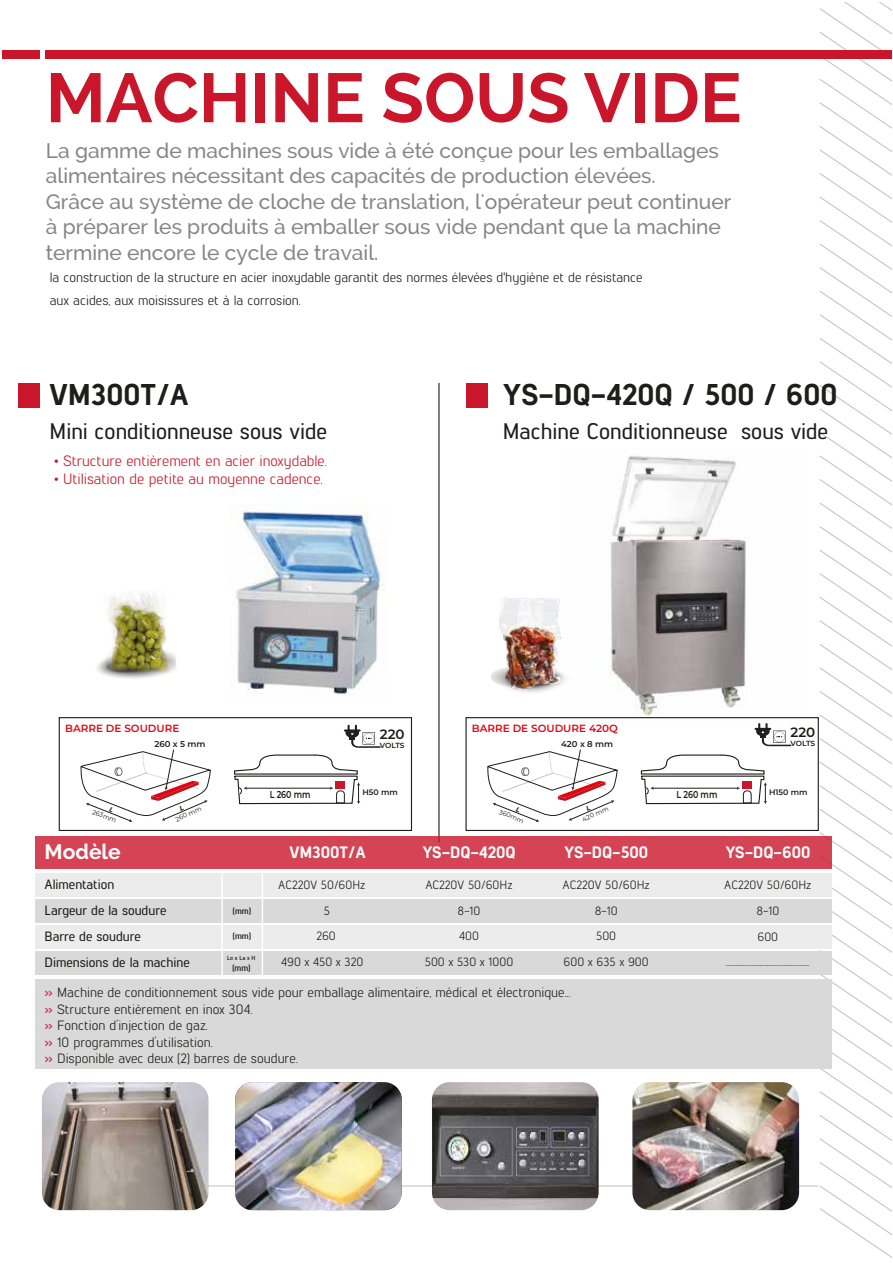
<style>
.page{position:relative;width:893px;height:1263px;background:#fff}
.page>*{position:absolute;margin:0;border:0;box-sizing:border-box;transform-origin:0 0}
.t1{font:700 69.3px "Raleway";color:#ca162a}
.t2{font:800 30px "Lintel";color:#1d1d1b}
.t3{font:500 22.5px "Lintel";color:#1d1d1b}
.t4{font:500 21px/25.5px "Raleway";color:#868686}
.t5{font:700 21px "Raleway";color:#fff}
.t6{font:800 16.5px "Lintel";color:#fff}
.t7{font:15px "Lintel";color:#ca162a}
.t8{font:13.5px/16.5px "Lintel";color:#1d1d1b}
.t9{font:500 13.5px/26px "Lintel";color:#1d1d1b}
.t10{font:600 13.5px "Montserrat";color:#1d1d1b}
.t11{font:12px/26px "Lintel";color:#1d1d1b;text-align:center}
.t12{font:600 10.35px "Montserrat";color:#e20613}
.t13{font:600 10.05px "Montserrat";color:#1d1d1b;scale:.79 1}
.t14{font:700 9px "Lintel";color:#1d1d1b}
.t15{font:600 8.55px "Montserrat";color:#1d1d1b}
.t16{font:600 7.95px "Montserrat";color:#1d1d1b}
.t17{font:600 7.5px "Montserrat";letter-spacing:-.015em;color:#1d1d1b}
.t18{font:6.6px "Montserrat";color:#1d1d1b}
.t19{font:700 6px "Lintel";color:#1d1d1b}
.s1{font-weight:700;color:rgb(202 22 42/.8)}
</style>
<div class="page">
<img style="left:231px;top:504px;width:155px;height:191px">
<img style="left:610px;top:456px;width:136px;height:261px">
<hr style="left:439px;top:383px;width:1px;height:459px;background:#000">
<div style="left:466px;top:383px;width:21px;height:24px;background:#ca162a"></div>
<div style="left:18px;top:383px;width:21px;height:24px;background:#ca162a"></div>
<svg style="left:818px;top:2px;width:74px;height:1256px"></svg>
<svg style="left:234px;top:754px;width:126px;height:51px"></svg>
<div style="left:59px;top:717px;width:353px;height:114px;border:1px solid #1d1d1b"></div>
<hr style="left:358px;top:746px;width:23px;height:2px;background:#221e20">
<svg style="left:344px;top:725px;width:31px;height:23px"></svg>
<svg style="left:640px;top:754px;width:127px;height:51px"></svg>
<div style="left:465px;top:717px;width:354px;height:114px;border:1px solid #1d1d1b"></div>
<svg style="left:754px;top:723px;width:37px;height:23px"></svg>
<hr style="left:77px;top:1185px;width:741px;height:1px;background:#c6c6c5">
<div style="left:36px;top:836px;width:796px;height:32px;background:#d44454"></div>
<div style="left:36px;top:873px;width:796px;height:23px;background:#ececec"></div>
<div style="left:36px;top:899px;width:796px;height:23px;background:#d9d9d9"></div>
<div style="left:36px;top:925px;width:796px;height:23px;background:#ececec"></div>
<div style="left:36px;top:951px;width:796px;height:23px;background:#d9d9d9"></div>
<div style="left:36px;top:979px;width:796px;height:90px;background:#d9d9d9"></div>
<hr style="left:221px;top:871px;width:2px;height:104px;background:#fff">
<hr style="left:262px;top:871px;width:1px;height:104px;background:#fff">
<svg style="left:491px;top:669px;width:75px;height:24px"></svg>
<img style="left:499px;top:598px;width:62px;height:91px">
<svg style="left:97px;top:667px;width:15px;height:10px"></svg>
<svg style="left:98px;top:643px;width:81px;height:38px"></svg>
<svg style="left:122px;top:649px;width:60px;height:25px"></svg>
<svg style="left:94px;top:649px;width:60px;height:25px"></svg>
<img style="left:101px;top:593px;width:72px;height:83px">
<img style="left:42px;top:1082px;width:167px;height:128px">
<img style="left:235px;top:1082px;width:167px;height:128px">
<svg style="left:432px;top:1082px;width:167px;height:128px;background:#6a6769"></svg>
<img style="left:632px;top:1082px;width:167px;height:128px">
<div style="left:2px;top:51px;width:37px;height:8px;background:#ca162a"></div>
<div style="left:46px;top:51px;width:846px;height:8px;background:#ca162a"></div>
<svg style="left:80px;top:749px;width:131px;height:73px"></svg>
<svg style="left:487px;top:749px;width:131px;height:73px"></svg>
<h1 class="t1" style="left:46px;top:58px;width:697px">MACHINE SOUS VIDE</h1>
<p class="t4" style="left:46px;top:138px;width:687px">La gamme de machines sous vide à été conçue pour les emballages alimentaires nécessitant des capacités de production élevées.<br>Grâce au système de cloche de translation, l'opérateur peut continuer à préparer les produits à emballer sous vide pendant que la machine termine encore le cycle de travail.</p>
<p class="t8" style="left:50px;top:266px;width:594px;line-height:22.5px">la construction de la structure en acier inoxydable garantit des normes élevées d'hygiène et de résistance aux acides, aux moisissures et à la corrosion.</p>
<h2 class="t2" style="left:50px;top:373px;width:141px">VM300T/A</h2>
<h3 class="t3" style="left:50px;top:416px;width:279px">Mini conditionneuse sous vide</h3>
<p class="t7" style="left:54px;top:451px;width:274px">• Structure entièrement en acier inoxydable.</p>
<p class="t7" style="left:54px;top:469px;width:270px">• Utilisation de petite au moyenne cadence.</p>
<h2 class="t2" style="left:503px;top:373px;width:336px">YS-DQ-420Q / 500 / 600</h2>
<h3 class="t3" style="left:503px;top:416px;width:327px">Machine Conditionneuse sous vide</h3>
<p class="t12" style="left:65px;top:721px;width:116px">BARRE DE SOUDURE</p>
<p class="t15" style="left:154px;top:738px;width:53px">260 x 5 mm</p>
<p class="t10" style="left:380px;top:724px;width:26px">220</p>
<p class="t17" style="left:380px;top:740px;width:26px">VOLTS</p>
<p class="t12" style="left:472px;top:721px;width:147px">BARRE DE SOUDURE 420Q</p>
<p class="t15" style="left:561px;top:738px;width:54px">420 x 8 mm</p>
<p class="t10" style="left:790px;top:723px;width:26px">220</p>
<p class="t17" style="left:790px;top:738px;width:26px">VOLTS</p>
<p class="t13" style="left:270px;top:787px;width:53px">L 260 mm</p>
<p class="t16" style="left:362px;top:786px;width:37px">H50 mm</p>
<p class="t13" style="left:676px;top:787px;width:53px">L 260 mm</p>
<p class="t16" style="left:769px;top:786px;width:40px">H150 mm</p>
<p class="t18" style="left:94px;top:807px;width:27px;rotate:22deg">263mm</p>
<p class="t18" style="left:174px;top:815px;width:29px;rotate:-24deg">260 mm</p>
<p class="t18" style="left:501px;top:807px;width:28px;rotate:22deg">360mm</p>
<p class="t18" style="left:581px;top:815px;width:30px;rotate:-24deg">420 mm</p>
<h3 class="t5" style="left:45px;top:839px;width:78px">Modèle</h3>
<p class="t6" style="left:289px;top:840px;width:78px">VM300T/A</p>
<p class="t6" style="left:422px;top:840px;width:95px">YS-DQ-420Q</p>
<p class="t6" style="left:564px;top:840px;width:86px">YS-DQ-500</p>
<p class="t6" style="left:725px;top:840px;width:87px">YS-DQ-600</p>
<p class="t9" style="left:45px;top:870px;width:147px">Alimentation<br>Largeur de la soudure<br>Barre de soudure<br>Dimensions de la machine</p>
<p class="t8" style="left:45px;top:983px;width:527px"><span class="s1">»</span> Machine de conditionnement sous vide pour emballage alimentaire, médical et électronique... <span class="s1">»</span> Structure entièrement en inox 304.<br><span class="s1">»</span> Fonction d’injection de gaz.<br><span class="s1">»</span> 10 programmes d’utilisation.<br><span class="s1">»</span> Disponible avec deux (2) barres de soudure.</p>
<p class="t11" style="left:278px;top:871px;width:89px">AC220V 50/60Hz</p>
<p class="t11" style="left:324px;top:897px;width:8px">5</p>
<p class="t11" style="left:316px;top:922px;width:21px">260</p>
<p class="t11" style="left:281px;top:948px;width:84px">490 x 450 x 320</p>
<p class="t11" style="left:425px;top:871px;width:90px">AC220V 50/60Hz<br>8-10<br>400<br>500 x 530 x 1000</p>
<p class="t11" style="left:562px;top:871px;width:89px">AC220V 50/60Hz<br>8-10<br>500<br>600 x 635 x 900</p>
<p class="t11" style="left:724px;top:871px;width:89px">AC220V 50/60Hz<br>8-10<br>600 .................................................</p>
<p class="t14" style="left:233px;top:904px;width:20px">(mm)</p>
<p class="t14" style="left:233px;top:930px;width:20px">(mm)</p>
<p class="t19" style="left:227px;top:953px;width:30px">Lo x La x H</p>
<p class="t14" style="left:232px;top:961px;width:20px">(mm)</p>
</div>
